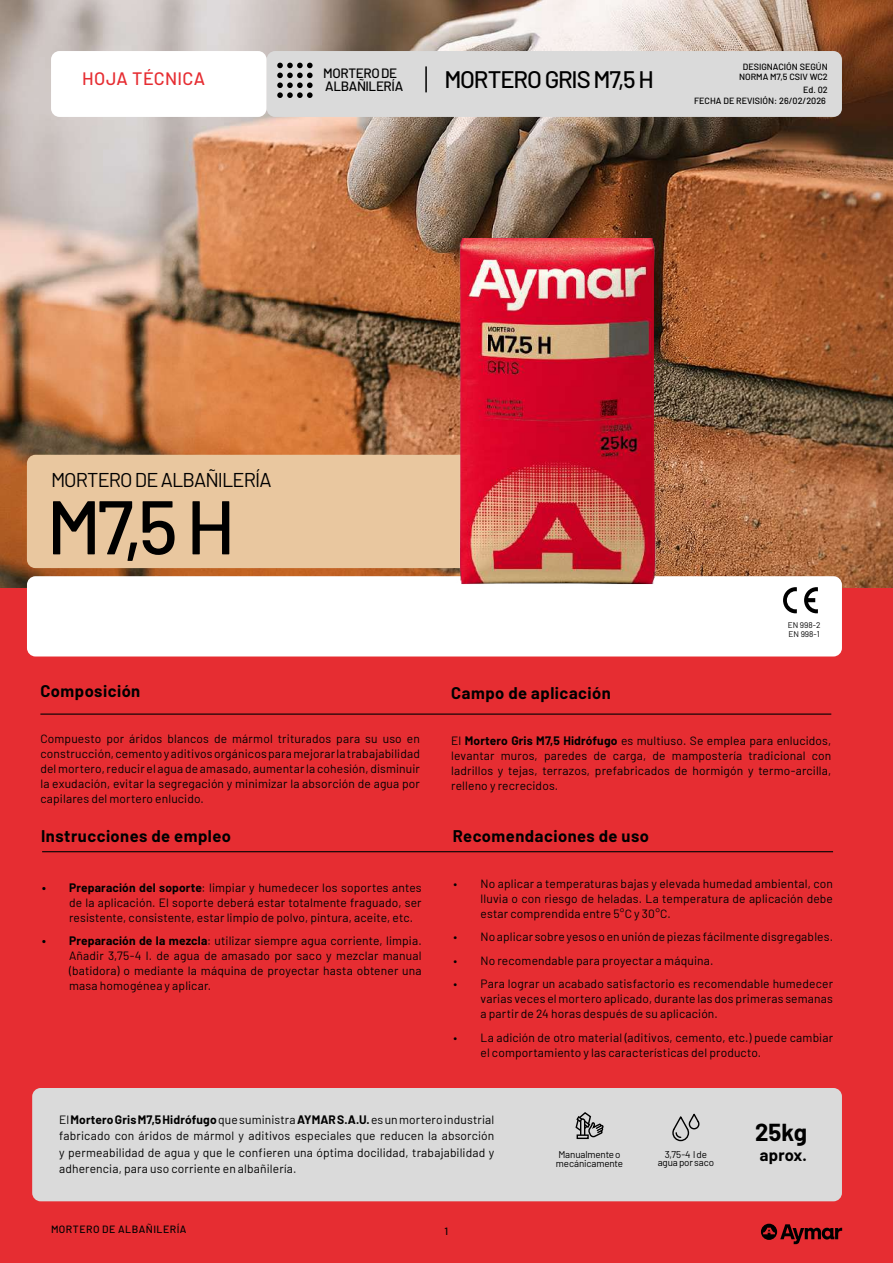
<style>
.page{position:relative;width:893px;height:1263px;background:#fff}
.page>*{position:absolute;margin:0;border:0;box-sizing:border-box;transform-origin:0 0}
.t1{font:500 75.9px "Barlow";color:#000}
.t2{font:700 24px "Barlow";color:#000}
.t3{font:500 23.85px "Barlow";letter-spacing:-.045em;color:#000}
.t4{font:19.95px "Barlow";letter-spacing:-.045em;color:#000}
.t5{font:500 18px "Barlow";letter-spacing:.015em;color:#e62d32}
.t6{font:700 16.5px "Barlow";letter-spacing:.03em;color:#000}
.t7{font:500 13.5px/13.5px "Barlow";letter-spacing:-.03em;color:#000}
.t8{font:12px/15px "Barlow";letter-spacing:.01em;color:#000;text-align:justify}
.t9{font:500 10.5px "Barlow";letter-spacing:.05em;color:#000}
.t10{font:9.75px/8.4px "Barlow";letter-spacing:-.015em;color:#000;text-align:center}
.t11{font:500 9px/10.8px "Barlow";color:#000;text-align:right}
.t12{font:8.25px/9px "Barlow";color:#000}
.s1{font-weight:700}
</style>
<div class="page">
<div style="left:0;top:1px;width:893px;height:1262px;background:#e62d32"></div>
<img style="left:0;top:0;width:893px;height:587px">
<div style="left:27px;top:576px;width:815px;height:80px;background:#fff;border-radius:9px"></div>
<div style="left:32px;top:1088px;width:810px;height:113px;background:#dadada;border-radius:9px"></div>
<div style="left:27px;top:455px;width:475px;height:113px;background:#e9c79f;border-radius:9px"></div>
<svg style="left:761px;top:1224px;width:81px;height:20px"></svg>
<div style="left:267px;top:51px;width:575px;height:66px;background:#dadada;border-radius:9px"></div>
<div style="left:51px;top:51px;width:216px;height:66px;background:#fff;border-radius:9px"></div>
<svg style="left:783px;top:587px;width:14px;height:26px"></svg>
<svg style="left:804px;top:587px;width:14px;height:26px"></svg>
<hr style="left:425px;top:66px;width:2px;height:26px;background:#000">
<svg style="left:672px;top:1113px;width:28px;height:29px"></svg>
<svg style="left:575px;top:1112px;width:29px;height:26px"></svg>
<svg style="left:577px;top:1134px;width:12px;height:5px"></svg>
<hr style="left:40px;top:713px;width:791px;height:2px;background:#020203">
<hr style="left:42px;top:851px;width:791px;height:1px;background:#020203">
<svg style="left:277px;top:63px;width:36px;height:35px"></svg>
<img style="left:446px;top:238px;width:229px;height:346px">
<h3 class="t5" style="left:82px;top:65px;width:124px">HOJA TÉCNICA</h3>
<p class="t7" style="left:323px;top:65px;width:81px">MORTERO DE<br>ALBAÑILERÍA</p>
<p class="t11" style="left:743px;top:60px;width:86px">DESIGNACIÓN SEGÚN</p>
<h3 class="t3" style="left:444px;top:62px;width:211px">MORTERO GRIS M7,5 H</h3>
<p class="t11" style="left:739px;top:71px;width:90px">NORMA M7,5 CSIV WC2</p>
<p class="t11" style="left:694px;top:84px;width:135px">Ed. 02<br>FECHA DE REVISIÓN: 26/02/2026</p>
<h3 class="t4" style="left:51px;top:465px;width:222px">MORTERO DE ALBAÑILERÍA</h3>
<h1 class="t1" style="left:47px;top:472px;width:190px">M7,5 H</h1>
<p class="t12" style="left:788px;top:620px;width:34px">EN 998-2<br>EN 998-1</p>
<h3 class="t6" style="left:40px;top:679px;width:101px">Composición</h3>
<h3 class="t6" style="left:451px;top:681px;width:161px">Campo de aplicación</h3>
<p class="t8" style="left:451px;top:732px;width:382px">El <span class="s1">Mortero Gris M7,5 Hidrófugo</span> es multiuso. Se emplea para enlucidos, levantar muros, paredes de carga, de mampostería tradicional con ladrillos y tejas, terrazos, prefabricados de hormigón y termo-arcilla, relleno y recrecidos.</p>
<h3 class="t6" style="left:41px;top:823px;width:192px">Instrucciones de empleo</h3>
<p class="t8" style="left:69px;top:879px;width:354px;text-indent:-27px"><span class="s1">• Preparación del soporte</span>: limpiar y humedecer los soportes antes de la aplicación. El soporte deberá estar totalmente fraguado, ser resistente, consistente, estar limpio de polvo, pintura, aceite, etc.</p>
<p class="t8" style="left:69px;top:933px;width:354px;text-indent:-27px"><span class="s1">• Preparación de la mezcla</span>: utilizar siempre agua corriente, limpia.<br>Añadir 3,75-4 l. de agua de amasado por saco y mezclar manual (batidora) o mediante la máquina de proyectar hasta obtener una masa homogénea y aplicar.</p>
<p class="t8" style="left:40px;top:730px;width:381px">Compuesto por áridos blancos de mármol triturados para su uso en construcción, cemento y aditivos orgánicos para mejorar la trabajabilidad del mortero, reducir el agua de amasado, aumentar la cohesión, disminuir la exudación, evitar la segregación y minimizar la absorción de agua por capilares del mortero enlucido.</p>
<h3 class="t6" style="left:453px;top:823px;width:198px">Recomendaciones de uso</h3>
<p class="t8" style="left:480px;top:875px;width:354px;text-indent:-27px">• No aplicar a temperaturas bajas y elevada humedad ambiental, con lluvia o con riesgo de heladas. La temperatura de aplicación debe estar comprendida entre 5°C y 30°C.</p>
<p class="t8" style="left:453px;top:928px;width:381px">• No aplicar sobre yesos o en unión de piezas fácilmente disgregables.</p>
<p class="t8" style="left:453px;top:952px;width:261px">• No recomendable para proyectar a máquina.</p>
<p class="t8" style="left:480px;top:975px;width:354px;text-indent:-27px">• Para lograr un acabado satisfactorio es recomendable humedecer varias veces el mortero aplicado, durante las dos primeras semanas a partir de 24 horas después de su aplicación.</p>
<p class="t8" style="left:480px;top:1029px;width:354px;text-indent:-27px">• La adición de otro material (aditivos, cemento, etc.) puede cambiar el comportamiento y las características del producto.</p>
<p class="t8" style="left:59px;top:1110px;width:437px;line-height:16.5px">El <span class="s1">Mortero Gris M7,5 Hidrófugo</span> que suministra <span class="s1">AYMAR S.A.U.</span> es un mortero industrial fabricado con áridos de mármol y aditivos especiales que reducen la absorción y permeabilidad de agua y que le confieren una óptima docilidad, trabajabilidad y adherencia, para uso corriente en albañilería.</p>
<p class="t9" style="left:51px;top:1222px;width:137px">MORTERO DE ALBAÑILERÍA</p>
<p class="t9" style="left:445px;top:1224px;width:5px">1</p>
<p class="t10" style="left:556px;top:1150px;width:69px;text-align:left">Manualmente o mecánicamente</p>
<p class="t10" style="left:658px;top:1149px;width:58px">3,75-4 l de agua por saco</p>
<h2 class="t2" style="left:755px;top:1114px;width:54px">25kg</h2>
<h3 class="t6" style="left:760px;top:1143px;width:49px">aprox.</h3>
</div>
